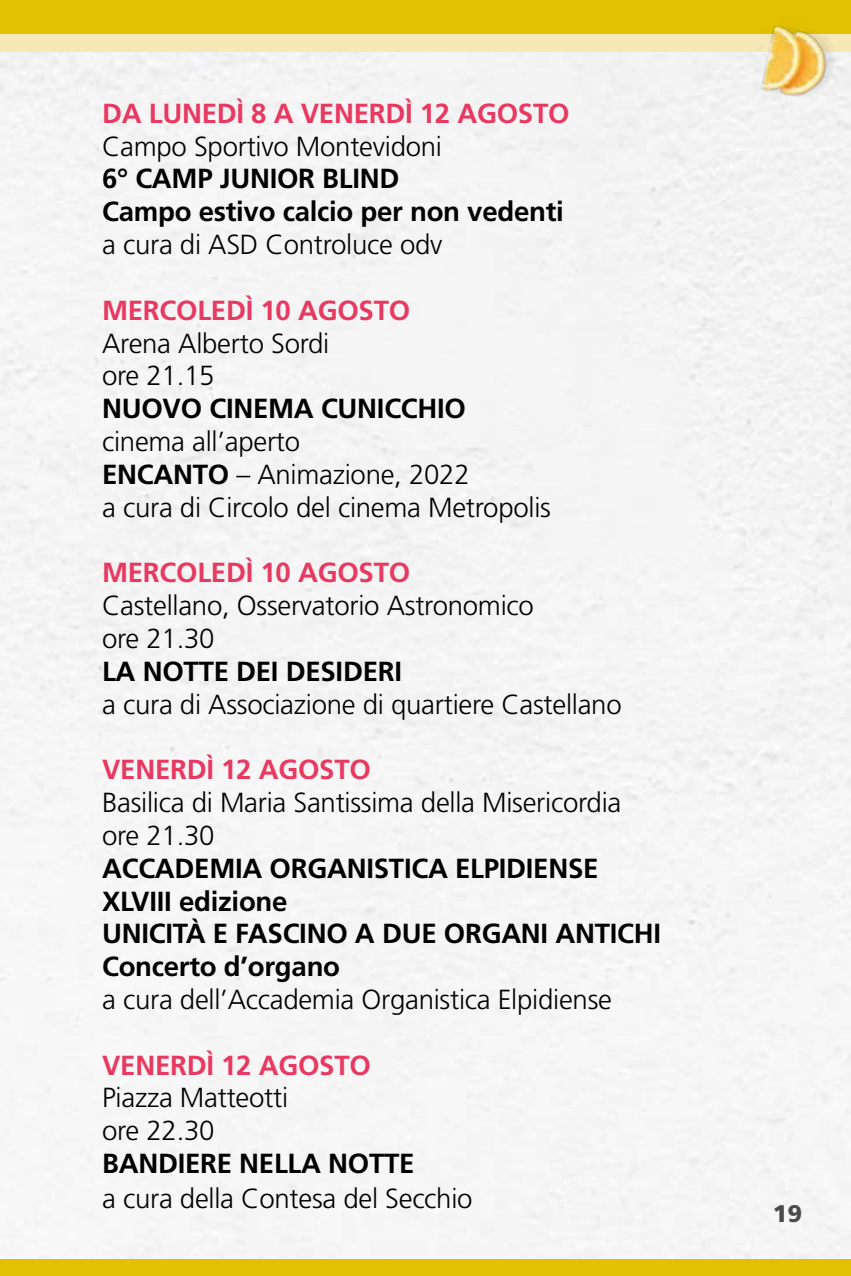
<style>
.page{position:relative;width:851px;height:1276px;background:#fff}
.page>*{position:absolute;margin:0;border:0;box-sizing:border-box;transform-origin:0 0}
.t1{font:300 27.6px/32.7px "Frutiger LT Std";letter-spacing:-.01em;color:#000}
.t2{font:700 27.6px/32.7px "Frutiger LT Std";letter-spacing:-.01em;color:#000}
.t3{font:700 27.6px "Frutiger LT Std";letter-spacing:-.01em;color:#e83961}
.t4{font:900 24px "Frutiger LT Std";color:#4a4a49}
.s1{font-weight:700}
</style>
<div class="page">
<div style="left:0;top:0;width:850px;height:34px;background:#e2c200"></div>
<div style="left:0;top:34px;width:850px;height:17px;background:#f6e9b8"></div>
<div style="left:0;top:1259px;width:850px;height:17px;background:#e2c200"></div>
<img style="left:726px;top:23px;width:124px;height:100px">
<p class="t3" style="left:102px;top:97px;width:469px">DA LUNEDÌ 8 A VENERDÌ 12 AGOSTO</p>
<p class="t1" style="left:102px;top:130px;width:341px">Campo Sportivo Montevidoni</p>
<p class="t2" style="left:102px;top:163px;width:463px">6° CAMP JUNIOR BLIND<br>Campo estivo calcio per non vedenti</p>
<p class="t1" style="left:102px;top:229px;width:342px">a cura di ASD Controluce odv</p>
<p class="t3" style="left:102px;top:294px;width:309px">MERCOLEDÌ 10 AGOSTO</p>
<p class="t1" style="left:102px;top:327px;width:229px">Arena Alberto Sordi ore 21.15</p>
<p class="t2" style="left:102px;top:392px;width:365px">NUOVO CINEMA CUNICCHIO</p>
<p class="t1" style="left:102px;top:425px;width:450px">cinema all’aperto<br><span class="s1">ENCANTO</span> – Animazione, 2022<br>a cura di Circolo del cinema Metropolis</p>
<p class="t3" style="left:102px;top:556px;width:309px">MERCOLEDÌ 10 AGOSTO</p>
<p class="t1" style="left:102px;top:589px;width:433px">Castellano, Osservatorio Astronomico ore 21.30</p>
<p class="t2" style="left:102px;top:655px;width:301px">LA NOTTE DEI DESIDERI</p>
<p class="t1" style="left:102px;top:688px;width:521px">a cura di Associazione di quartiere Castellano</p>
<p class="t3" style="left:102px;top:753px;width:270px">VENERDÌ 12 AGOSTO</p>
<p class="t1" style="left:102px;top:786px;width:520px">Basilica di Maria Santissima della Misericordia ore 21.30</p>
<p class="t2" style="left:102px;top:852px;width:560px">ACCADEMIA ORGANISTICA ELPIDIENSE<br>XLVIII edizione<br>UNICITÀ E FASCINO A DUE ORGANI ANTICHI<br>Concerto d’organo</p>
<p class="t1" style="left:102px;top:983px;width:511px">a cura dell’Accademia Organistica Elpidiense</p>
<p class="t3" style="left:102px;top:1049px;width:270px">VENERDÌ 12 AGOSTO</p>
<p class="t1" style="left:102px;top:1082px;width:187px">Piazza Matteotti ore 22.30</p>
<p class="t2" style="left:102px;top:1147px;width:314px">BANDIERE NELLA NOTTE</p>
<p class="t1" style="left:102px;top:1182px;width:372px">a cura della Contesa del Secchio</p>
<p class="t4" style="left:772px;top:1198px;width:31px">19</p>
</div>
